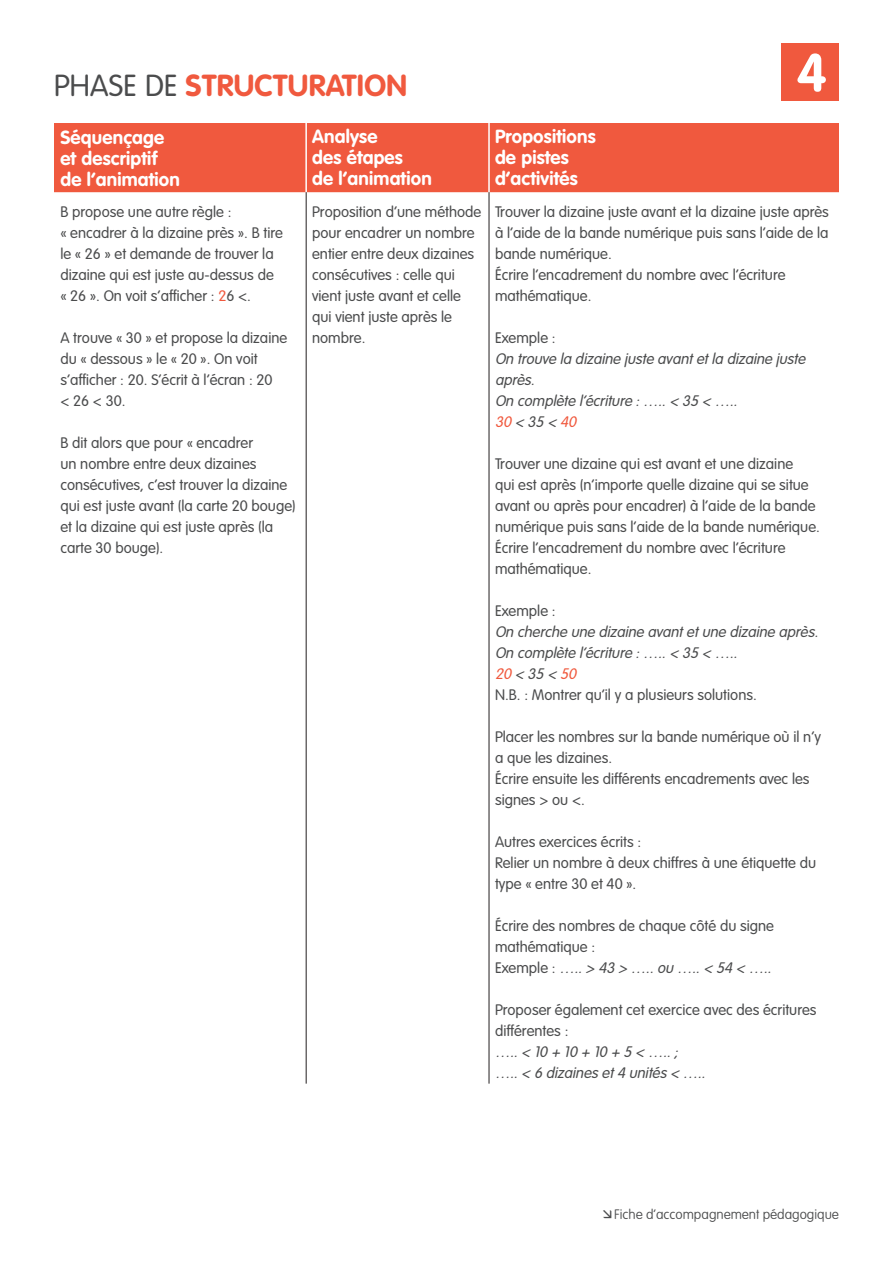
<style>
.page{position:relative;width:893px;height:1263px;background:#fff}
.page>*{position:absolute;margin:0;border:0;box-sizing:border-box;transform-origin:0 0}
.t1{font:700 52.5px "VAG Rounded Std";color:#fff}
._03_Tablo_Surtitre_G{font:700 30px "VAG Rounded Std";letter-spacing:.01em;color:#f0593e}
._03_Tablo_Titre_têti{font:700 18.75px/21px "VAG Rounded Std";letter-spacing:.01em;color:#fff}
._04_Tablo_Txt_couran{font:300 15px/21px "VAG Rounded Std";color:#4b4c4d}
._04_Tablo_Txt_couran-2{font:italic 300 15px/21px "VAG Rounded Std";color:#4b4c4d}
._04_Tablo_Txt_couran-3{font:italic 300 15px "VAG Rounded Std";color:#f0593e}
.t2{font:100 13.5px "VAG Rounded Std";color:#4b4c4d}
.s1{font-weight:300;color:#4b4c4d}
.s2{color:#f0593e}
.s3{color:#4b4c4d}
.s4{font-style:normal}
</style>
<div class="page">
<div style="left:781px;top:43px;width:58px;height:58px;background:#f0593e"></div>
<div style="left:54px;top:123px;width:785px;height:69px;background:#f0593e"></div>
<hr style="left:305px;top:123px;width:2px;height:69px;background:#fff">
<hr style="left:488px;top:123px;width:2px;height:69px;background:#fff">
<hr style="left:306px;top:192px;width:1px;height:891px;background:#231f20">
<hr style="left:489px;top:192px;width:1px;height:891px;background:#231f20">
<p class="_03_Tablo_Surtitre_G" style="left:54px;top:68px;width:354px"><span class="s1">PHASE DE</span> STRUCTURATION</p>
<h1 class="t1" style="left:797px;top:42px;width:32px">4</h1>
<p class="_03_Tablo_Titre_têti" style="left:60px;top:127px;width:121px">Séquençage et descriptif de l’animation</p>
<p class="_03_Tablo_Titre_têti" style="left:312px;top:127px;width:121px">Analyse<br>des étapes<br>de l’animation</p>
<p class="_03_Tablo_Titre_têti" style="left:495px;top:127px;width:102px">Propositions de pistes d’activités</p>
<p class="_04_Tablo_Txt_couran" style="left:60px;top:201px;width:224px">B propose une autre règle :<br>« encadrer à la dizaine près ». B tire le « 26 » et demande de trouver la dizaine qui est juste au-dessus de « 26 ». On voit s’afficher : <span class="s2">2</span>6 &lt;.</p>
<p class="_04_Tablo_Txt_couran" style="left:60px;top:327px;width:228px">A trouve « 30 » et propose la dizaine du « dessous » le « 20 ». On voit s’afficher : 20. S’écrit à l’écran : 20<br>&lt; 26 &lt; 30.</p>
<p class="_04_Tablo_Txt_couran" style="left:60px;top:432px;width:237px">B dit alors que pour « encadrer<br>un nombre entre deux dizaines consécutives, c’est trouver la dizaine qui est juste avant (la carte 20 bouge) et la dizaine qui est juste après (la carte 30 bouge).</p>
<p class="_04_Tablo_Txt_couran" style="left:312px;top:201px;width:171px">Proposition d’une méthode pour encadrer un nombre entier entre deux dizaines consécutives : celle qui vient juste avant et celle qui vient juste après le nombre.</p>
<p class="_04_Tablo_Txt_couran" style="left:495px;top:201px;width:335px;text-align:justify">Trouver la dizaine juste avant et la dizaine juste après à l’aide de la bande numérique puis sans l’aide de la bande numérique.</p>
<p class="_04_Tablo_Txt_couran" style="left:495px;top:264px;width:292px">Écrire l’encadrement du nombre avec l’écriture mathématique.</p>
<p class="_04_Tablo_Txt_couran" style="left:495px;top:327px;width:62px">Exemple :</p>
<p class="_04_Tablo_Txt_couran-2" style="left:495px;top:348px;width:315px">On trouve la dizaine juste avantetla dizaine juste après.</p>
<p class="_04_Tablo_Txt_couran-2" style="left:495px;top:390px;width:247px">On complète l’écriture :…..&lt; 35 &lt; …..</p>
<p class="_04_Tablo_Txt_couran-3" style="left:495px;top:413px;width:86px">30 <span class="s3">&lt; 35 &lt;</span> 40</p>
<p class="_04_Tablo_Txt_couran" style="left:495px;top:453px;width:326px">Trouver une dizaine qui est avant et une dizaine<br>qui est après (n’importe quelle dizaine qui se situe avant ou après pour encadrer) à l’aide de la bande numérique puis sans l’aide de la bande numérique.</p>
<p class="_04_Tablo_Txt_couran" style="left:495px;top:537px;width:292px">Écrire l’encadrement du nombre avec l’écriture mathématique.</p>
<p class="_04_Tablo_Txt_couran" style="left:495px;top:600px;width:62px">Exemple :</p>
<p class="_04_Tablo_Txt_couran-2" style="left:495px;top:621px;width:328px">On cherche une dizaine avantetune dizaine après.</p>
<p class="_04_Tablo_Txt_couran-2" style="left:495px;top:642px;width:247px">On complète l’écriture :…..&lt; 35 &lt; …..</p>
<p class="_04_Tablo_Txt_couran-3" style="left:495px;top:665px;width:86px">20 <span class="s3">&lt; 35 &lt;</span> 50</p>
<p class="_04_Tablo_Txt_couran" style="left:495px;top:684px;width:263px">N.B. : Montrer qu’il y a plusieurs solutions.</p>
<p class="_04_Tablo_Txt_couran" style="left:495px;top:726px;width:328px">Placer les nombres sur la bande numérique où il n’y a que les dizaines.</p>
<p class="_04_Tablo_Txt_couran" style="left:495px;top:768px;width:316px">Écrire ensuite les différents encadrements avec les signes &gt; ou &lt;.</p>
<p class="_04_Tablo_Txt_couran" style="left:495px;top:831px;width:148px">Autres exercices écrits :</p>
<p class="_04_Tablo_Txt_couran" style="left:495px;top:852px;width:323px">Relier un nombre à deux chiffres à une étiquette du type « entre 30 et 40 ».</p>
<p class="_04_Tablo_Txt_couran" style="left:495px;top:915px;width:281px">Écrire des nombres de chaque côté du signe mathématique :</p>
<p class="_04_Tablo_Txt_couran-2" style="left:495px;top:957px;width:281px"><span class="s4">Exemple :</span> …..&gt; 43 &gt; …..ou …..&lt; 54 &lt; …..</p>
<p class="_04_Tablo_Txt_couran" style="left:495px;top:999px;width:323px">Proposer également cet exercice avec des écritures différentes :</p>
<p class="_04_Tablo_Txt_couran-2" style="left:495px;top:1041px;width:188px">…..&lt; 10 + 10 + 10 + 5 &lt; …..;</p>
<p class="_04_Tablo_Txt_couran-2" style="left:495px;top:1062px;width:215px">…..&lt; 6 dizaineset4 unités&lt; …..</p>
<p class="t2" style="left:614px;top:1207px;width:226px">Fiche d’accompagnement pédagogique</p>
</div>
